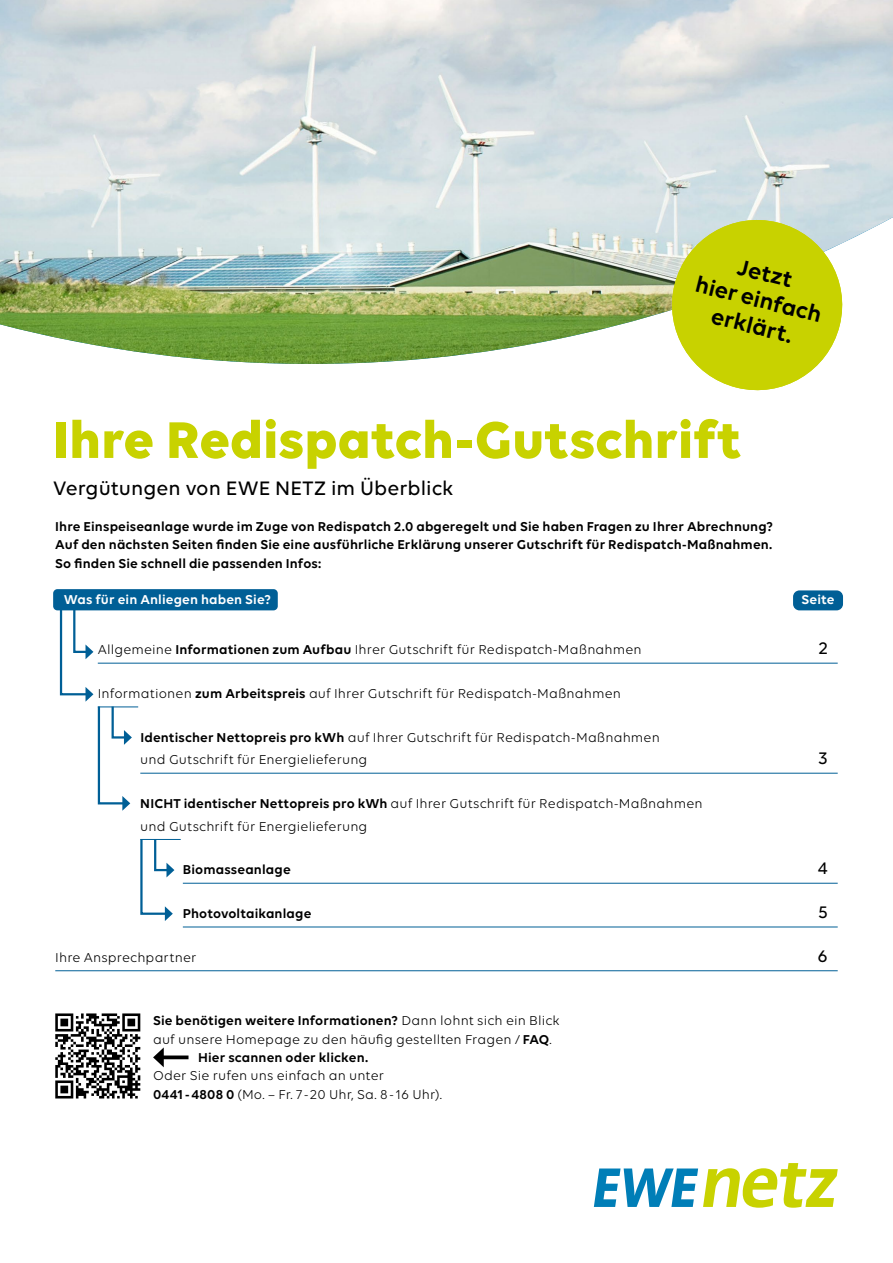
<style>
.page{position:relative;width:893px;height:1263px;background:#fff}
.page>*{position:absolute;margin:0;border:0;box-sizing:border-box;transform-origin:0 0}
.t1{font:700 55.5px "Volte";letter-spacing:.005em;color:#c8d200}
.t2{font:600 24px/27px "Volte";color:#000;text-align:center}
.t3{font:500 21px "Volte";color:#000}
.t4{font:600 19.5px/24px "Volte";color:#000;text-align:center}
.t5{font:500 18px "Volte";color:#000}
.t6{font:13.8px/22.5px "Volte";letter-spacing:.01em;color:#000}
.t7{font:600 13.8px/18.3px "Volte";letter-spacing:.01em;color:#000;text-align:justify}
.t8{font:600 13.8px "Volte";letter-spacing:.01em;color:#fff}
.s1{font-weight:600}
.s2{font-weight:400}
</style>
<div class="page">
<img style="left:0;top:0;width:893px;height:364px">
<hr style="left:98px;top:663px;width:740px;height:1px;background:#005f96">
<hr style="left:98px;top:707px;width:40px;height:1px;background:#005f96">
<hr style="left:140px;top:773px;width:698px;height:1px;background:#005f96">
<hr style="left:140px;top:839px;width:41px;height:1px;background:#005f96">
<hr style="left:183px;top:883px;width:655px;height:1px;background:#005f96">
<hr style="left:183px;top:927px;width:655px;height:1px;background:#005f96">
<hr style="left:55px;top:970px;width:783px;height:1px;background:#005f96">
<div style="left:53px;top:589px;width:225px;height:21px;background:#005f96;border-radius:4px"></div>
<div style="left:793px;top:590px;width:50px;height:20px;background:#005f96;border-radius:6px"></div>
<svg style="left:140px;top:839px;width:34px;height:82px"></svg>
<svg style="left:59px;top:610px;width:73px;height:201px"></svg>
<svg style="left:55px;top:1013px;width:85px;height:85px"></svg>
<svg style="left:164px;top:1055px;width:25px;height:4px"></svg>
<svg style="left:153px;top:1047px;width:11px;height:20px"></svg>
<svg style="left:663px;top:211px;width:188px;height:180px"></svg>
<svg style="left:594px;top:1163px;width:244px;height:45px"></svg>
<h2 class="t2" style="left:706px;top:244px;width:131px;rotate:14deg">Jetzt<br>hier einfach erklärt.</h2>
<h3 class="t4" style="left:704px;top:245px;width:134px;rotate:14deg">Ihre<br>Redispatch 2.0<br>Gutschrift</h3>
<h1 class="t1" style="left:53px;top:406px;width:690px">Ihre Redispatch-Gutschrift</h1>
<h3 class="t3" style="left:53px;top:476px;width:402px">Vergütungen von EWE NETZ im Überblick</h3>
<p class="t7" style="left:55px;top:517px;width:719px">Ihre Einspeiseanlage wurde im Zuge von Redispatch 2.0 abgeregelt und Sie haben Fragen zu Ihrer Abrechnung?<br>Auf den nächsten Seiten finden Sie eine ausführliche Erklärung unserer Gutschrift für Redispatch-Maßnahmen.<br>So finden Sie schnell die passenden Infos:</p>
<p class="t8" style="left:64px;top:592px;width:209px">Was für ein Anliegen haben Sie?</p>
<p class="t8" style="left:801px;top:592px;width:35px">Seite</p>
<p class="t6" style="left:98px;top:638px;width:545px">Allgemeine <span class="s1">Informationen zum Aufbau</span> Ihrer Gutschrift für Redispatch-Maßnahmen</p>
<h3 class="t5" style="left:819px;top:638px;width:11px">2</h3>
<p class="t6" style="left:98px;top:682px;width:525px">Informationen <span class="s1">zum Arbeitspreis</span> auf Ihrer Gutschrift für Redispatch-Maßnahmen</p>
<p class="t6" style="left:140px;top:726px;width:521px"><span class="s1">Identischer Nettopreis pro kWh</span> auf Ihrer Gutschrift für Redispatch-Maßnahmen und Gutschrift für Energielieferung</p>
<h3 class="t5" style="left:819px;top:748px;width:11px">3</h3>
<p class="t6" style="left:140px;top:792px;width:564px"><span class="s1">NICHT identischer Nettopreis pro kWh</span> auf Ihrer Gutschrift für Redispatch-Maßnahmen und Gutschrift für Energielieferung</p>
<p class="t7" style="left:183px;top:860px;width:109px">Biomasseanlage</p>
<h3 class="t5" style="left:818px;top:858px;width:12px">4</h3>
<p class="t7" style="left:183px;top:904px;width:130px">Photovoltaikanlage</p>
<h3 class="t5" style="left:818px;top:902px;width:11px">5</h3>
<p class="t6" style="left:55px;top:946px;width:143px">Ihre Ansprechpartner</p>
<h3 class="t5" style="left:818px;top:946px;width:12px">6</h3>
<p class="t7" style="left:153px;top:1011px;width:408px">Sie benötigen weitere Informationen? <span class="s2">Dann lohnt sich ein Blick</span></p>
<p class="t6" style="left:153px;top:1027px;width:400px">auf unsere Homepage zu den häufig gestellten Fragen / <span class="s1">FAQ</span>.</p>
<p class="t7" style="left:198px;top:1048px;width:172px">Hier scannen oder klicken.</p>
<p class="t6" style="left:153px;top:1066px;width:290px;line-height:18.3px">Oder Sie rufen uns einfach an unter<br><span class="s1">0441-4808 0</span> (Mo. – Fr. 7 -20 Uhr, Sa. 8-16 Uhr).</p>
</div>
